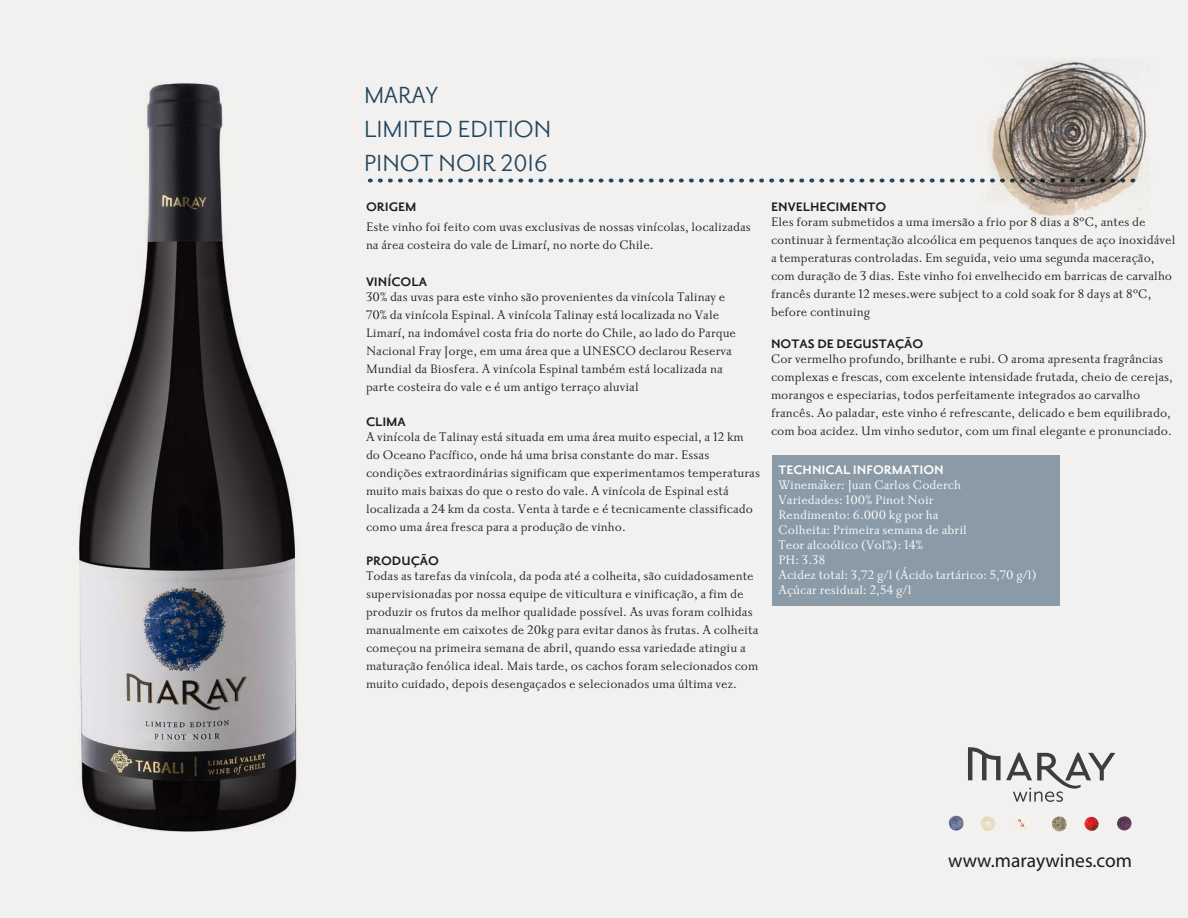
<style>
.page{position:relative;width:1188px;height:918px;background:#f2f1f0}
.page>*{position:absolute;margin:0;border:0;box-sizing:border-box;transform-origin:0 0}
.t1{font:28.5px/34.2px "Priori Sans OT";color:#23465e}
.t2{font:19.5px "Myriad Pro";color:#1d1d1b}
.t3{font:15px/18px "Priori Serif OT";color:#1d1d1b}
.t4{font:15px/15px "Priori Serif OT";color:#fff}
.t5{font:700 15px "Priori Sans OT";color:#1d1d1b}
.t6{font:700 15px "Priori Sans OT";color:#fff}
</style>
<div class="page">
<svg style="left:368px;top:179px;width:185px;height:4px"></svg>
<svg style="left:559px;top:179px;width:4px;height:4px"></svg>
<svg style="left:569px;top:179px;width:4px;height:4px"></svg>
<svg style="left:579px;top:179px;width:4px;height:4px"></svg>
<svg style="left:589px;top:179px;width:4px;height:4px"></svg>
<svg style="left:599px;top:179px;width:245px;height:4px"></svg>
<svg style="left:850px;top:179px;width:4px;height:4px"></svg>
<svg style="left:860px;top:179px;width:4px;height:4px"></svg>
<svg style="left:870px;top:179px;width:4px;height:4px"></svg>
<svg style="left:880px;top:179px;width:4px;height:4px"></svg>
<svg style="left:890px;top:179px;width:4px;height:4px"></svg>
<svg style="left:900px;top:179px;width:83px;height:4px"></svg>
<svg style="left:968px;top:747px;width:147px;height:55px"></svg>
<img style="left:949px;top:815px;width:15px;height:16px;border-radius:8px">
<img style="left:1015px;top:816px;width:15px;height:15px;border-radius:8px">
<img style="left:980px;top:816px;width:15px;height:15px;border-radius:8px">
<img style="left:1052px;top:816px;width:15px;height:15px;border-radius:8px">
<img style="left:1084px;top:816px;width:15px;height:15px;border-radius:7px">
<img style="left:1117px;top:816px;width:15px;height:15px;border-radius:7px">
<img style="left:79px;top:82px;width:220px;height:750px">
<div style="left:772px;top:455px;width:288px;height:150px;background:#8a9ba7"></div>
<img style="left:983px;top:59px;width:167px;height:158px">
<h1 class="t1" style="left:364px;top:79px;width:189px">MARAY<br>LIMITED EDITION<br>PINOT NOIR 2016</h1>
<p class="t5" style="left:366px;top:200px;width:52px">ORIGEM</p>
<p class="t3" style="left:366px;top:219px;width:386px">Este vinho foi feito com uvas exclusivas de nossas vinícolas, localizadas na área costeira do vale de Limarí, no norte do Chile.</p>
<p class="t5" style="left:366px;top:275px;width:63px">VINÍCOLA</p>
<p class="t3" style="left:366px;top:289px;width:372px">30% das uvas para este vinho são provenientes da vinícola Talinay e 70% da vinícola Espinal. A vinícola Talinay está localizada no Vale Limarí, na indomável costa fria do norte do Chile, ao lado do Parque Nacional Fray Jorge, em uma área que a UNESCO declarou Reserva Mundial da Biosfera. A vinícola Espinal também está localizada na parte costeira do vale e é um antigo terraço aluvial</p>
<p class="t5" style="left:366px;top:415px;width:41px">CLIMA</p>
<p class="t3" style="left:366px;top:428px;width:396px">A vinícola de Talinay está situada em uma área muito especial, a 12 km do Oceano Pacífico, onde há uma brisa constante do mar. Essas condições extraordinárias significam que experimentamos temperaturas muito mais baixas do que o resto do vale. A vinícola de Espinal está localizada a 24 km da costa. Venta à tarde e é tecnicamente classificado como uma área fresca para a produção de vinho.</p>
<p class="t5" style="left:366px;top:554px;width:75px">PRODUÇÃO</p>
<p class="t3" style="left:366px;top:568px;width:394px">Todas as tarefas da vinícola, da poda até a colheita, são cuidadosamente supervisionadas por nossa equipe de viticultura e vinificação, a fim de produzir os frutos da melhor qualidade possível. As uvas foram colhidas manualmente em caixotes de 20kg para evitar danos às frutas. A colheita começou na primeira semana de abril, quando essa variedade atingiu a maturação fenólica ideal. Mais tarde, os cachos foram selecionados com muito cuidado, depois desengaçados e selecionados uma última vez.</p>
<p class="t5" style="left:771px;top:200px;width:117px">ENVELHECIMENTO</p>
<p class="t3" style="left:771px;top:214px;width:406px">Eles foram submetidos a uma imersão a frio por 8 dias a 8ºC, antes de continuar à fermentação alcoólica em pequenos tanques de aço inoxidável a temperaturas controladas. Em seguida, veio uma segunda maceração, com duração de 3 dias. Este vinho foi envelhecido em barricas de carvalho francês durante 12 meses.were subject to a cold soak for 8 days at 8ºC, before continuing</p>
<p class="t5" style="left:771px;top:337px;width:154px">NOTAS DE DEGUSTAÇÃO</p>
<p class="t3" style="left:771px;top:350px;width:404px">Cor vermelho profundo, brilhante e rubi. O aroma apresenta fragrâncias complexas e frescas, com excelente intensidade frutada, cheio de cerejas, morangos e especiarias, todos perfeitamente integrados ao carvalho francês. Ao paladar, este vinho é refrescante, delicado e bem equilibrado, com boa acidez. Um vinho sedutor, com um final elegante e pronunciado.</p>
<p class="t6" style="left:779px;top:463px;width:167px">TECHNICAL INFORMATION</p>
<p class="t4" style="left:779px;top:478px;width:184px">Winemaker: Juan Carlos Coderch<br>Variedades: 100% Pinot Noir<br>Rendimento: 6.000 kg por ha</p>
<p class="t4" style="left:820px;top:470px;width:5px">.</p>
<p class="t4" style="left:779px;top:523px;width:260px">Colheita: Primeira semana de abril<br>Teor alcoólico (Vol%): 14%<br>PH: 3.38<br>Acidez total: 3,72 g/l (Ácido tartárico: 5,70 g/l)<br>Açúcar residual: 2,54 g/l</p>
<h2 class="t2" style="left:948px;top:848px;width:186px">www.maraywines.com</h2>
</div>
